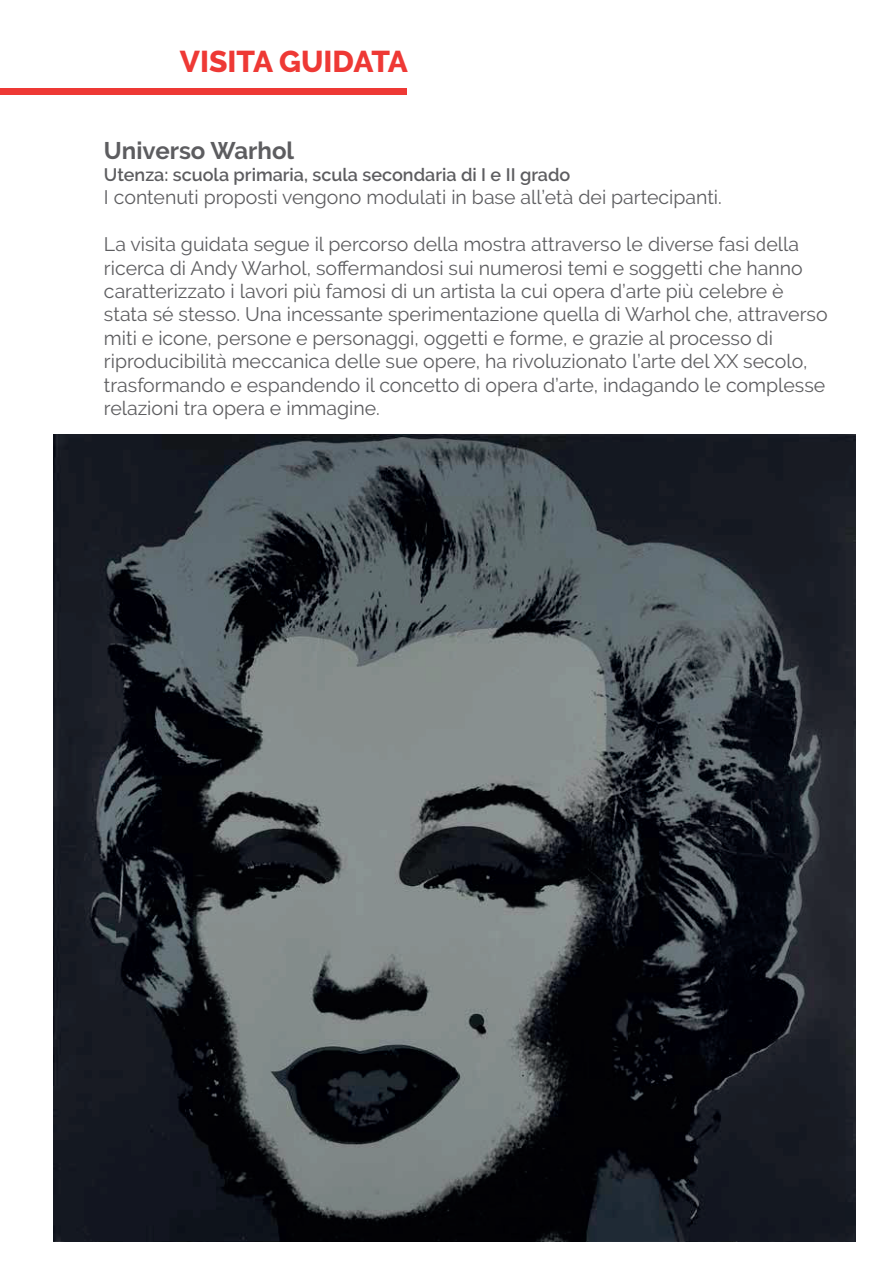
<style>
.page{position:relative;width:893px;height:1263px;background:#fff}
.page>*{position:absolute;margin:0;border:0;box-sizing:border-box;transform-origin:0 0}
.t1{font:800 30px "Raleway";color:#ee3935}
.t2{font:700 24px "Raleway";color:#5d5d60}
.t3{font:19.5px/23.4px "Raleway";color:#5d5d60}
.t4{font:600 18px "Raleway";color:#5d5d60}
</style>
<div class="page">
<div style="left:0;top:88px;width:407px;height:6px;background:#ee3935"></div>
<img style="left:53px;top:434px;width:802px;height:807px">
<h1 class="t1" style="left:180px;top:44px;width:230px">VISITA GUIDATA</h1>
<p class="t2" style="left:104px;top:137px;width:192px">Universo Warhol</p>
<p class="t4" style="left:104px;top:164px;width:468px">Utenza: scuola primaria, scula secondaria di I e II grado</p>
<p class="t3" style="left:104px;top:186px;width:619px">I contenuti proposti vengono modulati in base all’età dei partecipanti.</p>
<p class="t3" style="left:104px;top:233px;width:725px">La visita guidata segue il percorso della mostra attraverso le diverse fasi della ricerca di Andy Warhol, soffermandosi sui numerosi temi e soggetti che hanno caratterizzato i lavori più famosi di un artista la cui opera d’arte più celebre è stata sé stesso. Una incessante sperimentazione quella di Warhol che, attraverso miti e icone, persone e personaggi, oggetti e forme, e grazie al processo di riproducibilità meccanica delle sue opere, ha rivoluzionato l’arte del XX secolo, trasformando e espandendo il concetto di opera d’arte, indagando le complesse relazioni tra opera e immagine.</p>
</div>
